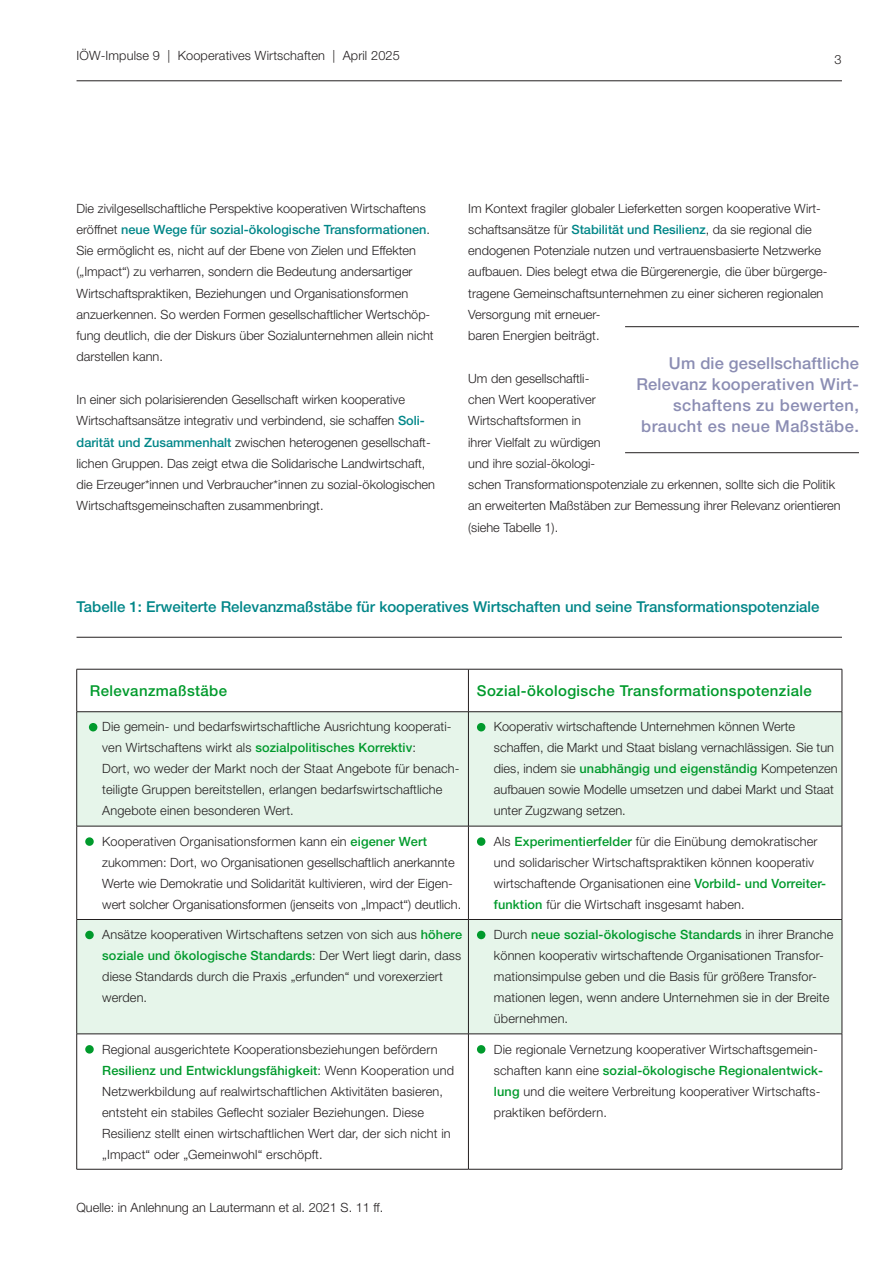
<style>
.page{position:relative;width:893px;height:1263px;background:#fff}
.page>*{position:absolute;margin:0;border:0;box-sizing:border-box;transform-origin:0 0}
.Zitat_1{font:500 16.5px/21px "Helvetica Neue LT Std";letter-spacing:.025em;color:#8b8db3;text-align:right}
.H5_Ü_10_14_hoch{font:500 15px "Helvetica Neue LT Std";color:#008688}
.t1{font:500 15px "Helvetica Neue LT Std";letter-spacing:.025em;color:#009a2c}
.P_Text_Tabelle_ohne_GL{font:300 12.75px/21px "Helvetica Neue LT Std";letter-spacing:.01em;color:#231f20}
.P_Text{font:300 12.75px/21.3px "Helvetica Neue LT Std";color:#231f20}
.s1{font-weight:500;color:#008688}
.s2{font-weight:500;color:#009a2c}
</style>
<div class="page">
<hr style="left:77px;top:80px;width:765px;height:1px;background:#231f20">
<hr style="left:77px;top:637px;width:765px;height:1px;background:#231f20">
<hr style="left:625px;top:326px;width:234px;height:1px;background:#231f20">
<hr style="left:625px;top:452px;width:234px;height:1px;background:#231f20">
<svg style="left:77px;top:712px;width:765px;height:321px;fill:#e6f5ea"></svg>
<hr style="left:77px;top:669px;width:391px;height:1px;background:#231f20">
<hr style="left:468px;top:669px;width:374px;height:1px;background:#231f20">
<hr style="left:842px;top:669px;width:1px;height:42px;background:#231f20">
<hr style="left:77px;top:711px;width:391px;height:1px;background:#231f20">
<hr style="left:468px;top:711px;width:374px;height:1px;background:#231f20">
<hr style="left:842px;top:712px;width:1px;height:114px;background:#231f20">
<hr style="left:77px;top:826px;width:391px;height:1px;background:#231f20">
<hr style="left:468px;top:826px;width:374px;height:1px;background:#231f20">
<hr style="left:842px;top:826px;width:1px;height:93px;background:#231f20">
<hr style="left:77px;top:919px;width:391px;height:1px;background:#231f20">
<hr style="left:468px;top:919px;width:374px;height:1px;background:#231f20">
<hr style="left:842px;top:920px;width:1px;height:114px;background:#231f20">
<hr style="left:77px;top:1033px;width:391px;height:1px;background:#231f20">
<hr style="left:468px;top:1033px;width:374px;height:1px;background:#231f20">
<hr style="left:842px;top:1034px;width:1px;height:135px;background:#231f20">
<hr style="left:77px;top:1169px;width:391px;height:1px;background:#231f20">
<hr style="left:468px;top:1169px;width:374px;height:1px;background:#231f20">
<hr style="left:468px;top:669px;width:1px;height:42px;background:#231f20">
<hr style="left:468px;top:712px;width:1px;height:114px;background:#231f20">
<hr style="left:468px;top:826px;width:1px;height:93px;background:#231f20">
<hr style="left:468px;top:920px;width:1px;height:114px;background:#231f20">
<hr style="left:468px;top:1034px;width:1px;height:135px;background:#231f20">
<hr style="left:76px;top:669px;width:1px;height:42px;background:#231f20">
<hr style="left:76px;top:712px;width:1px;height:114px;background:#231f20">
<hr style="left:76px;top:826px;width:1px;height:93px;background:#231f20">
<hr style="left:76px;top:920px;width:1px;height:114px;background:#231f20">
<hr style="left:76px;top:1034px;width:1px;height:135px;background:#231f20">
<div style="left:89px;top:723px;width:8px;height:8px;background:#009a2c;border-radius:50%"></div>
<div style="left:477px;top:723px;width:8px;height:8px;background:#009a2c;border-radius:50%"></div>
<div style="left:85px;top:837px;width:9px;height:9px;background:#009a2c;border-radius:50%"></div>
<div style="left:477px;top:837px;width:8px;height:9px;background:#009a2c;border-radius:50%"></div>
<div style="left:85px;top:931px;width:9px;height:8px;background:#009a2c;border-radius:50%"></div>
<div style="left:477px;top:931px;width:8px;height:8px;background:#009a2c;border-radius:50%"></div>
<div style="left:85px;top:1045px;width:9px;height:8px;background:#009a2c;border-radius:50%"></div>
<div style="left:477px;top:1045px;width:8px;height:8px;background:#009a2c;border-radius:50%"></div>
<p class="P_Text" style="left:77px;top:45px;width:325px">IÖW-Impulse 9 | Kooperatives Wirtschaften | April 2025</p>
<p class="P_Text" style="left:834px;top:48px;width:9px">3</p>
<p class="P_Text" style="left:77px;top:197px;width:359px">Die zivilgesellschaftliche Perspektive kooperativen Wirtschaftens eröffnet <span class="s1">neue Wege für sozial-ökologische Transformationen</span>.<br>Sie ermöglicht es, nicht auf der Ebene von Zielen und Effekten („Impact“) zu verharren, sondern die Bedeutung andersartiger Wirtschaftspraktiken, Beziehungen und Organisationsformen anzuerkennen. So werden Formen gesellschaftlicher Wertschöp&shy;fung deutlich, die der Diskurs über Sozialunternehmen allein nicht darstellen kann.</p>
<p class="P_Text" style="left:77px;top:388px;width:360px">In einer sich polarisierenden Gesellschaft wirken kooperative Wirtschaftsansätze integrativ und verbindend, sie schaffen <span class="s1">Soli&shy;darität und Zusammenhalt</span> zwischen heterogenen gesellschaft&shy;lichen Gruppen. Das zeigt etwa die Solidarische Landwirtschaft, die Erzeuger*innen und Verbraucher*innen zu sozial-ökologischen Wirtschaftsgemeinschaften zusammenbringt.</p>
<p class="P_Text" style="left:468px;top:197px;width:361px">Im Kontext fragiler globaler Lieferketten sorgen kooperative Wirt&shy;schaftsansätze für <span class="s1">Stabilität und Resilienz</span>, da sie regional die endogenen Potenziale nutzen und vertrauensbasierte Netzwerke aufbauen. Dies belegt etwa die Bürgerenergie, die über bürgerge&shy;tragene Gemeinschaftsunternehmen zu einer sicheren regionalen Versorgung mit erneuer-<br>baren Energien beiträgt.</p>
<p class="P_Text" style="left:468px;top:367px;width:374px">Um den gesellschaftli-<br>chen Wert kooperativer<br>Wirtschaftsformen in<br>ihrer Vielfalt zu würdigen<br>und ihre sozial-ökologi-<br>schen Transformationspotenziale zu erkennen, sollte sich die Politik an erweiterten Maßstäben zur Bemessung ihrer Relevanz orientieren (siehe Tabelle 1).</p>
<p class="Zitat_1" style="left:636px;top:352px;width:224px">Um die gesellschaftliche<br>Relevanz kooperativen Wirt&shy;schaftens zu bewerten, braucht es neue Maßstäbe.</p>
<p class="H5_Ü_10_14_hoch" style="left:77px;top:598px;width:744px">Tabelle 1: Erweiterte Relevanzmaßstäbe für kooperatives Wirtschaften und seine Transformationspotenziale</p>
<p class="t1" style="left:90px;top:681px;width:139px">Relevanzmaßstäbe</p>
<p class="t1" style="left:477px;top:681px;width:336px">Sozial-ökologische Transformationspotenziale</p>
<p class="P_Text_Tabelle_ohne_GL" style="left:102px;top:716px;width:359px">Die gemein- und bedarfswirtschaftliche Ausrichtung kooperati&shy;ven Wirtschaftens wirkt als <span class="s2">sozialpolitisches Korrektiv</span>:<br>Dort, wo weder der Markt noch der Staat Angebote für benach&shy;teiligte Gruppen bereitstellen, erlangen bedarfswirtschaftliche Angebote einen besonderen Wert.</p>
<p class="P_Text_Tabelle_ohne_GL" style="left:494px;top:716px;width:345px">Kooperativ wirtschaftende Unternehmen können Werte schaffen, die Markt und Staat bislang vernachlässigen. Sie tun dies, indem sie <span class="s2">unabhängig und eigenständig</span> Kompetenzen aufbauen sowie Modelle umsetzen und dabei Markt und Staat unter Zugzwang setzen.</p>
<p class="P_Text_Tabelle_ohne_GL" style="left:102px;top:830px;width:360px">Kooperativen Organisationsformen kann ein <span class="s2">eigener Wert </span>zukommen: Dort, wo Organisationen gesellschaftlich anerkannte Werte wie Demokratie und Solidarität kultivieren, wird der Eigen&shy;wert solcher Organisationsformen (jenseits von „Impact“) deutlich.</p>
<p class="P_Text_Tabelle_ohne_GL" style="left:494px;top:830px;width:334px">Als <span class="s2">Experimentierfelder</span> für die Einübung demokratischer und solidarischer Wirtschaftspraktiken können kooperativ wirtschaftende Organisationen eine <span class="s2">Vorbild- und Vorreiter&shy;funktion</span> für die Wirtschaft insgesamt haben.</p>
<p class="P_Text_Tabelle_ohne_GL" style="left:102px;top:924px;width:361px">Ansätze kooperativen Wirtschaftens setzen von sich aus <span class="s2">höhere soziale und ökologische Standards</span>: Der Wert liegt darin, dass diese Standards durch die Praxis „erfunden“ und vorexerziert werden.</p>
<p class="P_Text_Tabelle_ohne_GL" style="left:494px;top:924px;width:341px">Durch <span class="s2">neue sozial-ökologische Standards</span> in ihrer Branche können kooperativ wirtschaftende Organisationen Transfor&shy;mationsimpulse geben und die Basis für größere Transfor&shy;mationen legen, wenn andere Unternehmen sie in der Breite übernehmen.</p>
<p class="P_Text_Tabelle_ohne_GL" style="left:102px;top:1038px;width:353px">Regional ausgerichtete Kooperationsbeziehungen befördern <span class="s2">Resilienz und Entwicklungsfähigkeit</span>: Wenn Kooperation und Netzwerkbildung auf realwirtschaftlichen Aktivitäten basieren, entsteht ein stabiles Geflecht sozialer Beziehungen. Diese Resilienz stellt einen wirtschaftlichen Wert dar, der sich nicht in „Impact“ oder „Gemeinwohl“ erschöpft.</p>
<p class="P_Text_Tabelle_ohne_GL" style="left:494px;top:1038px;width:331px">Die regionale Vernetzung kooperativer Wirtschaftsgemein&shy;schaften kann eine <span class="s2">sozial-ökologische Regionalentwick&shy;lung</span> und die weitere Verbreitung kooperativer Wirtschafts&shy;praktiken befördern.</p>
<p class="P_Text" style="left:77px;top:1196px;width:308px">Quelle: in Anlehnung an Lautermann et al. 2021 S. 11 ff.</p>
</div>
